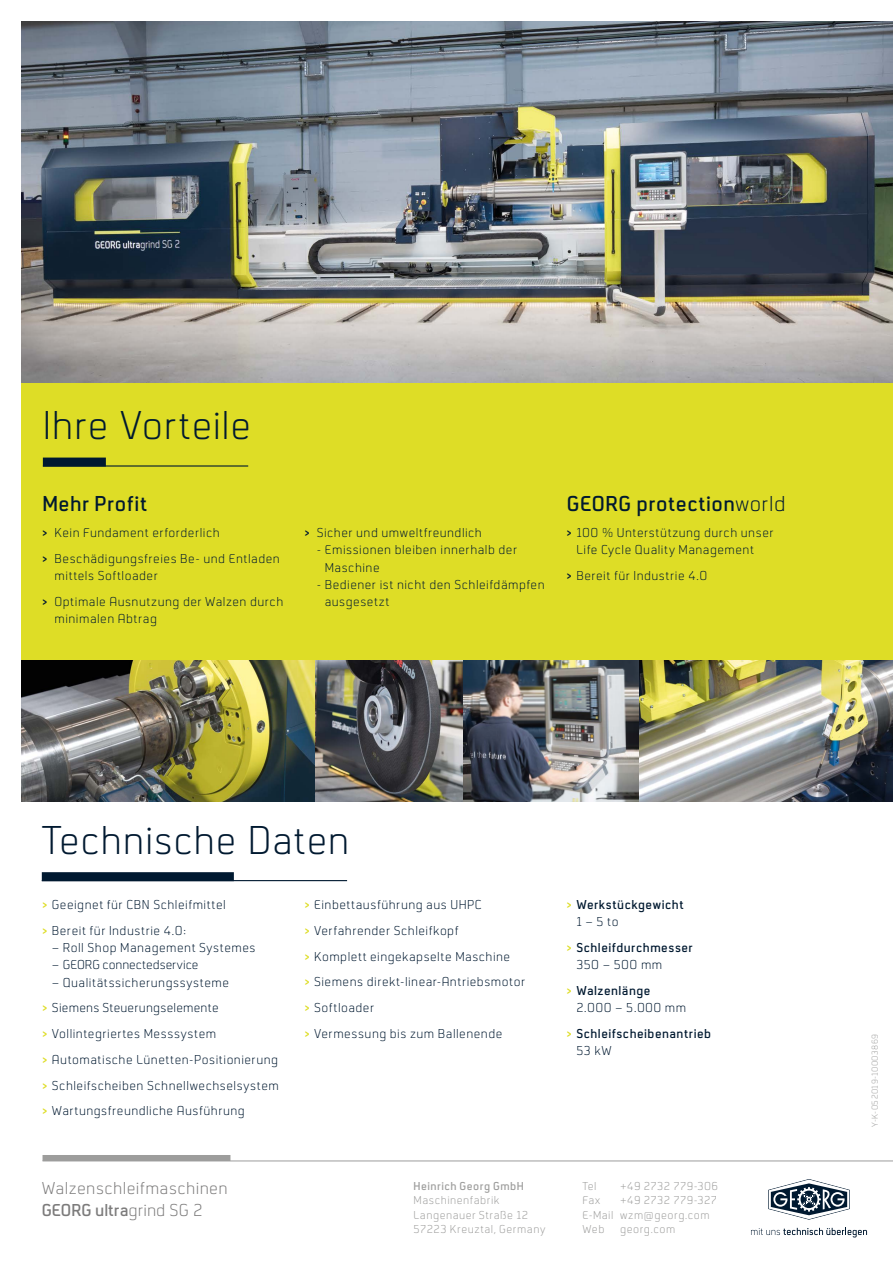
<style>
.page{position:relative;width:893px;height:1263px;background:#fff}
.page>*{position:absolute;margin:0;border:0;box-sizing:border-box;transform-origin:0 0}
.t1{font:300 42px "Neustadt";letter-spacing:.015em;color:#001930}
.t2{font:600 22.5px "Neustadt";letter-spacing:.02em;color:#001930}
.t3{font:300 18px/21.6px "Neustadt";letter-spacing:.02em;color:#7c7b7b}
.t4{font:300 13.5px/25.8px "Neustadt";letter-spacing:.035em;color:#001930}
.t5{font:600 13.5px/17.2px "Neustadt";letter-spacing:.035em;color:#001930}
.t6{font:300 13.5px "Neustadt";letter-spacing:-.005em;color:#001930}
.t7{font:300 12px/14.4px "Neustadt";letter-spacing:.04em;color:#9d9d9c}
.t8{font:600 12px "Neustadt";letter-spacing:.04em;color:#9d9d9c}
.t9{font:300 9px "Neustadt";letter-spacing:.045em;color:#9d9d9c}
.s1{font-weight:600}
.s2{font-weight:300}
.s3{font-weight:600;color:#dedd26}
.s4{color:#dedd26}
</style>
<div class="page">
<img style="left:21px;top:21px;width:872px;height:362px">
<img style="left:315px;top:659px;width:148px;height:142px">
<img style="left:463px;top:659px;width:177px;height:142px">
<img style="left:21px;top:659px;width:294px;height:142px">
<img style="left:640px;top:659px;width:253px;height:142px">
<hr style="left:43px;top:1160px;width:850px;height:1px;background:#9d9d9c">
<svg style="left:751px;top:1228px;width:116px;height:9px"></svg>
<svg style="left:768px;top:1179px;width:82px;height:41px"></svg>
<div style="left:43px;top:1155px;width:187px;height:6px;background:#9d9d9c"></div>
<div style="left:21px;top:383px;width:872px;height:276px;background:#dedd26"></div>
<div style="left:43px;top:458px;width:63px;height:9px;background:#001930"></div>
<hr style="left:43px;top:465px;width:205px;height:2px;background:#001930">
<div style="left:42px;top:872px;width:192px;height:9px;background:#001930"></div>
<hr style="left:42px;top:880px;width:305px;height:1px;background:#001930">
<h1 class="t1" style="left:43px;top:404px;width:210px">Ihre Vorteile</h1>
<h2 class="t2" style="left:43px;top:492px;width:106px">Mehr Profit</h2>
<p class="t4" style="left:43px;top:520px;width:239px"><span class="s1">&gt;</span> Kein Fundament erforderlich<br><span class="s1">&gt;</span> Beschädigungsfreies Be- und Entladen</p>
<p class="t4" style="left:43px;top:563px;width:242px;text-indent:12px">mittels Softloader<br><span class="s1">&gt;</span> Optimale Ausnutzung der Walzen durch</p>
<p class="t4" style="left:55px;top:606px;width:104px">minimalen Abtrag</p>
<p class="t4" style="left:305px;top:520px;width:179px"><span class="s1">&gt;</span> Sicher und umweltfreundlich</p>
<p class="t4" style="left:325px;top:542px;width:194px;line-height:17.2px;text-indent:-8px">- Emissionen bleiben innerhalb der<br>Maschine</p>
<p class="t4" style="left:325px;top:576px;width:221px;line-height:17.2px;text-indent:-8px">- Bediener ist nicht den Schleifdämpfen ausgesetzt</p>
<h2 class="t2" style="left:567px;top:492px;width:220px">GEORG protection<span class="s2">world</span></h2>
<p class="t4" style="left:576px;top:524px;width:199px;line-height:17.2px;text-indent:-9px"><span class="s1">&gt;</span> 100 % Unterstützung durch unser<br>Life Cycle Quality Management</p>
<p class="t4" style="left:567px;top:563px;width:142px"><span class="s1">&gt;</span> Bereit für Industrie 4.0</p>
<h1 class="t1" style="left:42px;top:818px;width:309px">Technische Daten</h1>
<p class="t4" style="left:43px;top:892px;width:185px"><span class="s3">&gt;</span> Geeignet für CBN Schleifmittel <span class="s3">&gt;</span> Bereit für Industrie 4.0:</p>
<p class="t4" style="left:52px;top:935px;width:205px">– Roll Shop Management Systemes</p>
<p class="t6" style="left:52px;top:958px;width:148px">– GEORG connectedservice</p>
<p class="t4" style="left:43px;top:970px;width:238px;text-indent:9px">– Qualitätssicherungssysteme<br><span class="s3">&gt;</span> Siemens Steuerungselemente<br><span class="s3">&gt;</span> Vollintegriertes Messsystem<br><span class="s3">&gt;</span> Automatische Lünetten-Positionierung <span class="s3">&gt;</span> Schleifscheiben Schnellwechselsystem <span class="s3">&gt;</span> Wartungsfreundliche Ausführung</p>
<h3 class="t3" style="left:42px;top:1178px;width:187px">Walzenschleifmaschinen<br><span class="s1">GEORG ultra</span>grind SG 2</h3>
<p class="t4" style="left:305px;top:892px;width:222px"><span class="s3">&gt;</span> Einbettausführung aus UHPC<br><span class="s3">&gt;</span> Verfahrender Schleifkopf<br><span class="s3">&gt;</span> Komplett eingekapselte Maschine<br><span class="s3">&gt;</span> Siemens direkt-linear-Antriebsmotor <span class="s3">&gt;</span> Softloader<br><span class="s3">&gt;</span> Vermessung bis zum Ballenende</p>
<p class="t5" style="left:576px;top:896px;width:109px;text-indent:-9px"><span class="s4">&gt;</span> Werkstückgewicht<br><span class="s2">1 – 5 to</span></p>
<p class="t5" style="left:576px;top:939px;width:118px;text-indent:-9px"><span class="s4">&gt;</span> Schleifdurchmesser<br><span class="s2">35O – 500 mm</span></p>
<p class="t4" style="left:576px;top:982px;width:111px;line-height:17.2px;text-indent:-9px"><span class="s3">&gt;</span> <span class="s1">Walzenlänge<br></span>2.000 – 5.000 mm</p>
<p class="t5" style="left:576px;top:1025px;width:136px;text-indent:-9px"><span class="s4">&gt;</span> Schleifscheibenantrieb<br><span class="s2">53 kW</span></p>
<p class="t8" style="left:414px;top:1180px;width:112px">Heinrich Georg GmbH</p>
<p class="t7" style="left:414px;top:1193px;width:133px">Maschinenfabrik<br>Langenauer Straße 12<br>57223 Kreuztal, Germany</p>
<p class="t7" style="left:583px;top:1179px;width:16px">Tel</p>
<p class="t7" style="left:620px;top:1179px;width:100px">+49 2732 779-306</p>
<p class="t7" style="left:583px;top:1193px;width:19px">Fax</p>
<p class="t7" style="left:583px;top:1193px;width:136px;text-indent:38px">+49 2732 779-327<br>E-Mail wzm@georg.com<br>Web</p>
<p class="t7" style="left:620px;top:1222px;width:57px">georg.com</p>
<p class="t9" style="left:870px;top:1127px;width:94px;rotate:-90deg">Y-K-052019-10003869</p>
</div>
